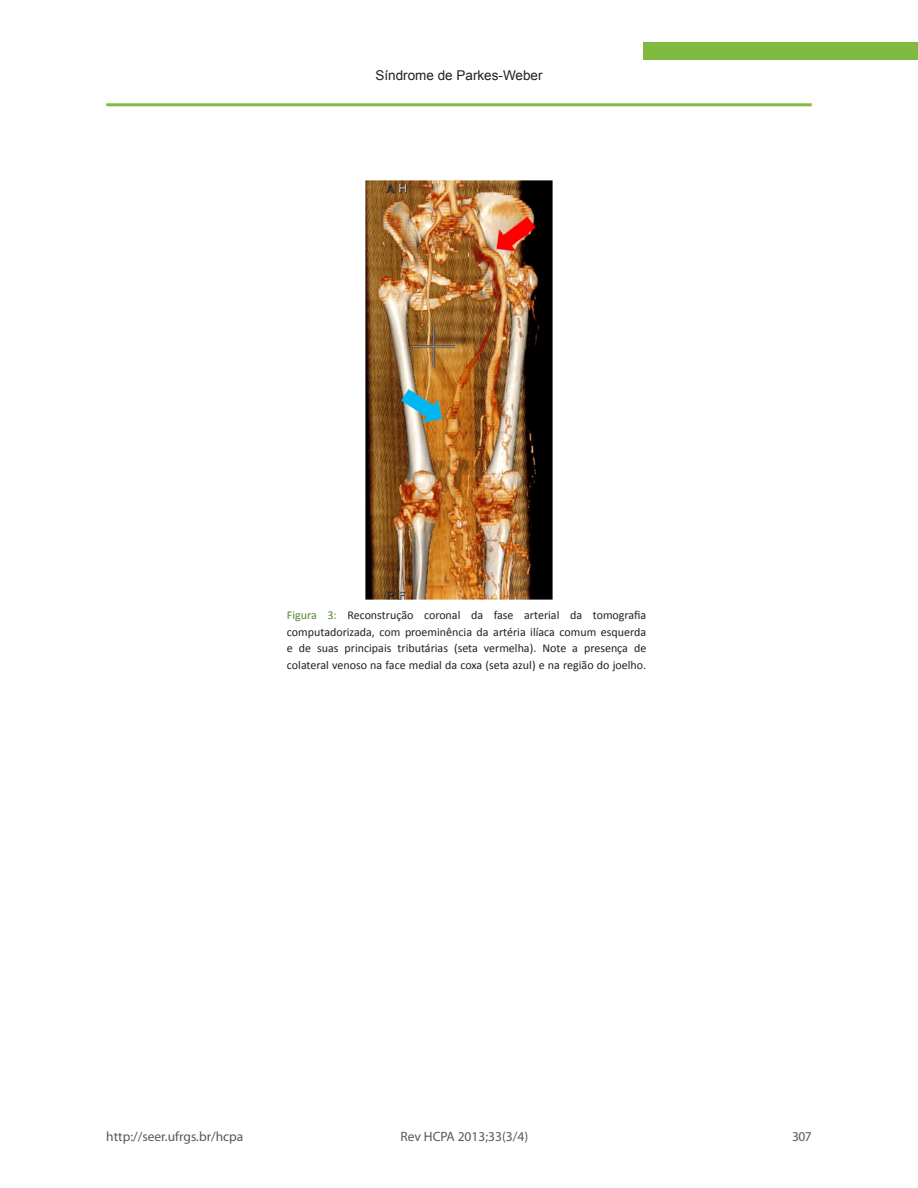
<style>
.page{position:relative;width:918px;height:1188px;background:#fff}
.page>*{position:absolute;margin:0;border:0;box-sizing:border-box;transform-origin:0 0}
.t1{font:13.5px "Myriad Pro";color:#57585a}
.t2{font:13.5px "Arial";color:#231f20}
.t3{font:12px/16.5px "Calibri";color:#231f20;text-align:justify}
.s1{color:#56862b}
</style>
<div class="page">
<div style="left:643px;top:43px;width:275px;height:17px;background:#80ba41"></div>
<hr style="left:106px;top:103px;width:706px;height:3px;background:#80ba41">
<img style="left:365px;top:180px;width:188px;height:419px">
<p class="t2" style="left:375px;top:66px;width:169px">Síndrome de Parkes-Weber</p>
<p class="t3" style="left:287px;top:607px;width:361px"><span class="s1">Figura 3:</span> Reconstrução coronal da fase arterial da tomografia computadorizada, com proeminência da artéria ilíaca comum esquerda e de suas principais tributárias (seta vermelha). Note a presença de colateral venoso na face medial da coxa (seta azul) e na região do joelho.</p>
<p class="t1" style="left:106px;top:1128px;width:139px">http://seer.ufrgs.br/hcpa</p>
<p class="t1" style="left:400px;top:1128px;width:129px">Rev HCPA 2013;33(3/4)</p>
<p class="t1" style="left:792px;top:1128px;width:21px">307</p>
</div>
